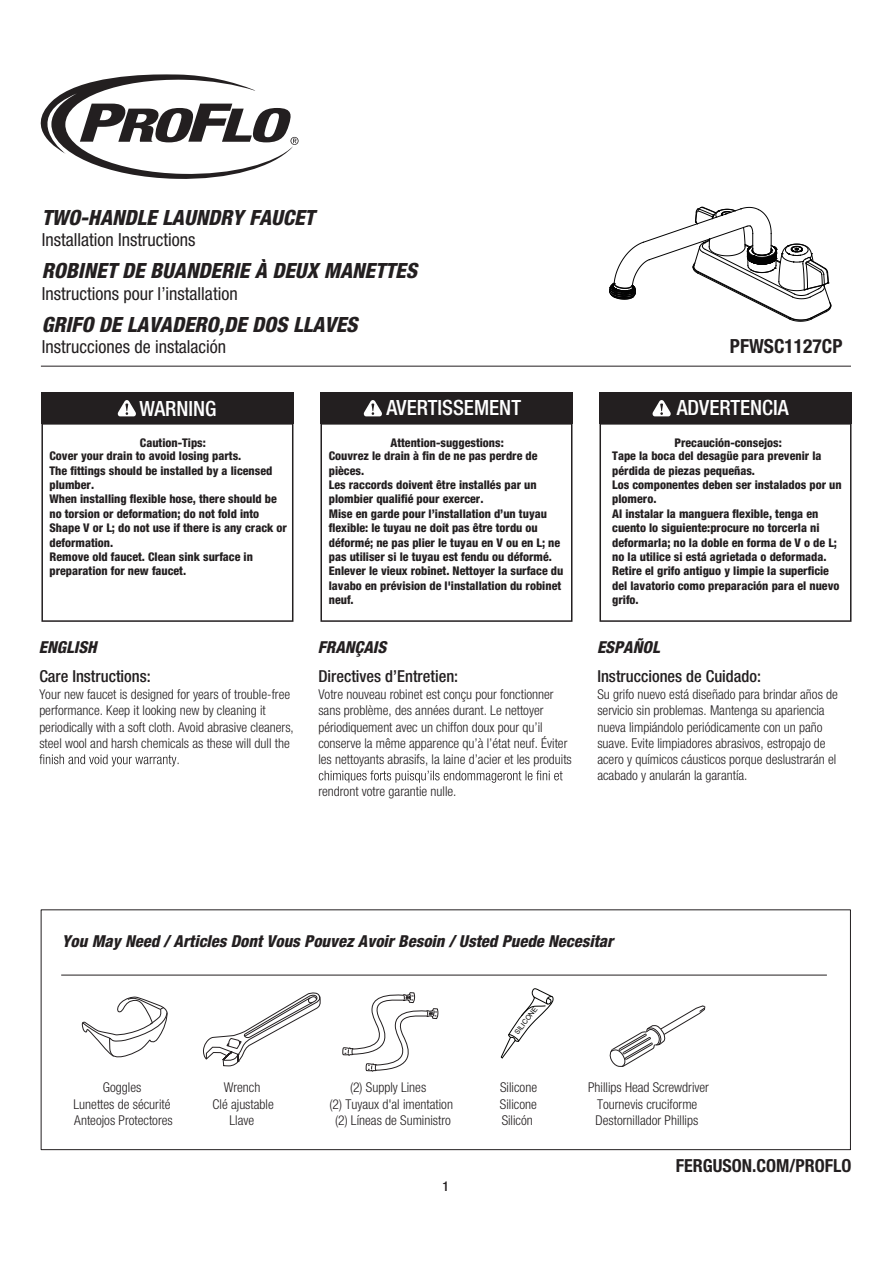
<style>
.page{position:relative;width:893px;height:1263px;background:#fff}
.page>*{position:absolute;margin:0;border:0;box-sizing:border-box;transform-origin:0 0}
.t1{font:italic 800 condensed 21px "Helvetica Neue LT Std";color:#231f20}
.t2{font:500 condensed 21px "Helvetica Neue LT Std";color:#fff}
.t3{font:700 condensed 19.5px "Helvetica Neue LT Std";color:#231f20}
.t4{font:condensed 18px "Helvetica Neue LT Std";color:#231f20}
.t5{font:700 condensed 18px "Helvetica Neue LT Std";color:#231f20}
.t6{font:italic 800 condensed 16.5px "Helvetica Neue LT Std";color:#231f20}
.t7{font:500 condensed 16.5px "Helvetica Neue LT Std";color:#231f20}
.t8{font:300 condensed 13.5px/16.2px "Helvetica Neue LT Std";color:#231f20;text-align:center}
.t9{font:500 condensed 13.5px "Helvetica Neue LT Pro";color:#231f20}
.t10{font:800 condensed 12px/14.2px "Helvetica Neue LT Std";color:#231f20}
.t11{font:7.05px "Arial";color:#040503}
</style>
<div class="page">
<svg style="left:40px;top:74px;width:259px;height:105px"></svg>
<hr style="left:62px;top:975px;width:764px;height:1px;background:#231f20">
<div style="left:41px;top:909px;width:810px;height:241px;border:1px solid #231f20"></div>
<hr style="left:41px;top:366px;width:810px;height:1px;background:#231f20">
<svg style="left:82px;top:996px;width:85px;height:62px"></svg>
<svg style="left:203px;top:992px;width:118px;height:74px"></svg>
<svg style="left:342px;top:993px;width:96px;height:78px"></svg>
<svg style="left:501px;top:988px;width:52px;height:70px"></svg>
<svg style="left:39px;top:754px;width:140px;height:12px"></svg>
<svg style="left:319px;top:770px;width:244px;height:13px"></svg>
<div style="left:41px;top:392px;width:252px;height:32px;background:#231f20"></div>
<div style="left:41px;top:423px;width:252px;height:199px;border:2px solid #231f20"></div>
<svg style="left:118px;top:400px;width:18px;height:16px"></svg>
<div style="left:320px;top:392px;width:252px;height:32px;background:#231f20"></div>
<div style="left:320px;top:423px;width:252px;height:199px;border:2px solid #231f20"></div>
<svg style="left:364px;top:400px;width:18px;height:16px"></svg>
<div style="left:599px;top:392px;width:252px;height:32px;background:#231f20"></div>
<div style="left:599px;top:423px;width:252px;height:199px;border:2px solid #231f20"></div>
<svg style="left:652px;top:400px;width:19px;height:16px"></svg>
<svg style="left:609px;top:1005px;width:96px;height:62px"></svg>
<svg style="left:609px;top:206px;width:222px;height:116px"></svg>
<h1 class="t1" style="left:42px;top:204px;width:274px">TWO-HANDLE LAUNDRY FAUCET</h1>
<h3 class="t4" style="left:42px;top:229px;width:155px">Installation Instructions</h3>
<h1 class="t1" style="left:42px;top:258px;width:377px">ROBINET DE BUANDERIE À DEUX MANETTES</h1>
<h3 class="t4" style="left:42px;top:283px;width:198px">Instructions pour l’installation</h3>
<h1 class="t1" style="left:42px;top:311px;width:317px">GRIFO DE LAVADERO,DE DOS LLAVES</h1>
<h3 class="t4" style="left:42px;top:336px;width:186px">Instrucciones de instalación</h3>
<h1 class="t2" style="left:139px;top:396px;width:79px">WARNING</h1>
<p class="t10" style="left:50px;top:435px;width:239px;text-indent:90px">Caution-Tips:<br>Cover your drain to avoid losing parts.<br>The fittings should be installed by a licensed plumber.<br>When installing flexible hose, there should be no torsion or deformation; do not fold into<br>Shape V or L; do not use if there is any crack or deformation.<br>Remove old faucet. Clean sink surface in preparation for new faucet.</p>
<h3 class="t6" style="left:39px;top:637px;width:59px">ENGLISH</h3>
<h3 class="t7" style="left:39px;top:666px;width:113px">Care Instructions:</h3>
<p class="t8" style="left:39px;top:686px;width:256px;text-align:left">Your new faucet is designed for years of trouble-free performance. Keep it looking new by cleaning it periodically with a soft cloth. Avoid abrasive cleaners, steel wool and harsh chemicals as these will dull the</p>
<h1 class="t2" style="left:386px;top:395px;width:136px">AVERTISSEMENT</h1>
<p class="t10" style="left:329px;top:435px;width:236px;text-indent:62px">Attention-suggestions:<br>Couvrez le drain à fin de ne pas perdre de pièces.<br>Les raccords doivent être installés par un plombier qualifié pour exercer.<br>Mise en garde pour l’installation d’un tuyau flexible: le tuyau ne doit pas être tordu ou déformé; ne pas plier le tuyau en V ou en L; ne pas utiliser si le tuyau est fendu ou déformé.<br>Enlever le vieux robinet. Nettoyer la surface du lavabo en prévision de l'installation du robinet neuf.</p>
<h3 class="t6" style="left:318px;top:637px;width:70px">FRANÇAIS</h3>
<h3 class="t7" style="left:318px;top:666px;width:141px">Directives d’Entretien:</h3>
<p class="t8" style="left:318px;top:686px;width:255px;text-align:left">Votre nouveau robinet est conçu pour fonctionner sans problème, des années durant. Le nettoyer périodiquement avec un chiffon doux pour qu’il conserve la même apparence qu’à l’état neuf. Éviter les nettoyants abrasifs, la laine d’acier et les produits</p>
<p class="t8" style="left:318px;top:783px;width:140px">rendront votre garantie nulle.</p>
<h2 class="t3" style="left:730px;top:335px;width:114px">PFWSC1127CP</h2>
<h1 class="t2" style="left:677px;top:395px;width:114px">ADVERTENCIA</h1>
<p class="t10" style="left:612px;top:435px;width:231px;text-indent:62px">Precaución-consejos:<br>Tape la boca del desagüe para prevenir la pérdida de piezas pequeñas.<br>Los componentes deben ser instalados por un plomero.<br>Al instalar la manguera flexible, tenga en cuento lo siguiente:procure no torcerla ni deformarla; no la doble en forma de V o de L; no la utilice si está agrietada o deformada.<br>Retire el grifo antiguo y limpie la superficie del lavatorio como preparación para el nuevo grifo.</p>
<h3 class="t6" style="left:597px;top:637px;width:64px">ESPAÑOL</h3>
<h3 class="t7" style="left:597px;top:666px;width:165px">Instrucciones de Cuidado:</h3>
<p class="t8" style="left:597px;top:686px;width:242px;text-align:left">Su grifo nuevo está diseñado para brindar años de servicio sin problemas. Mantenga su apariencia nueva limpiándolo periódicamente con un paño suave. Evite limpiadores abrasivos, estropajo de acero y químicos cáusticos porque deslustrarán el acabado y anularán la garantía.</p>
<h3 class="t6" style="left:62px;top:931px;width:553px">You May Need / Articles Dont Vous Pouvez Avoir Besoin / Usted Puede Necesitar</h3>
<p class="t11" style="left:512px;top:1031px;width:34px;rotate:-53deg">SILICONE</p>
<p class="t8" style="left:74px;top:1079px;width:101px">Goggles<br>Lunettes de sécurité<br>Anteojos Protectores</p>
<p class="t8" style="left:213px;top:1079px;width:63px">Wrench<br>Clé ajustable<br>Llave</p>
<p class="t8" style="left:330px;top:1079px;width:125px">(2) Supply Lines<br>(2) Tuyaux d'al imentation (2) Líneas de Suministro</p>
<p class="t8" style="left:500px;top:1079px;width:39px;text-align:justify">Silicone Silicone Silicón</p>
<p class="t9" style="left:443px;top:1178px;width:8px">1</p>
<p class="t8" style="left:588px;top:1079px;width:122px">Phillips Head Screwdriver</p>
<p class="t8" style="left:596px;top:1112px;width:104px">Destornillador Phillips</p>
<p class="t8" style="left:597px;top:1095px;width:102px">Tournevis cruciforme</p>
<h3 class="t5" style="left:676px;top:1154px;width:177px">FERGUSON.COM/PROFLO</h3>
</div>
